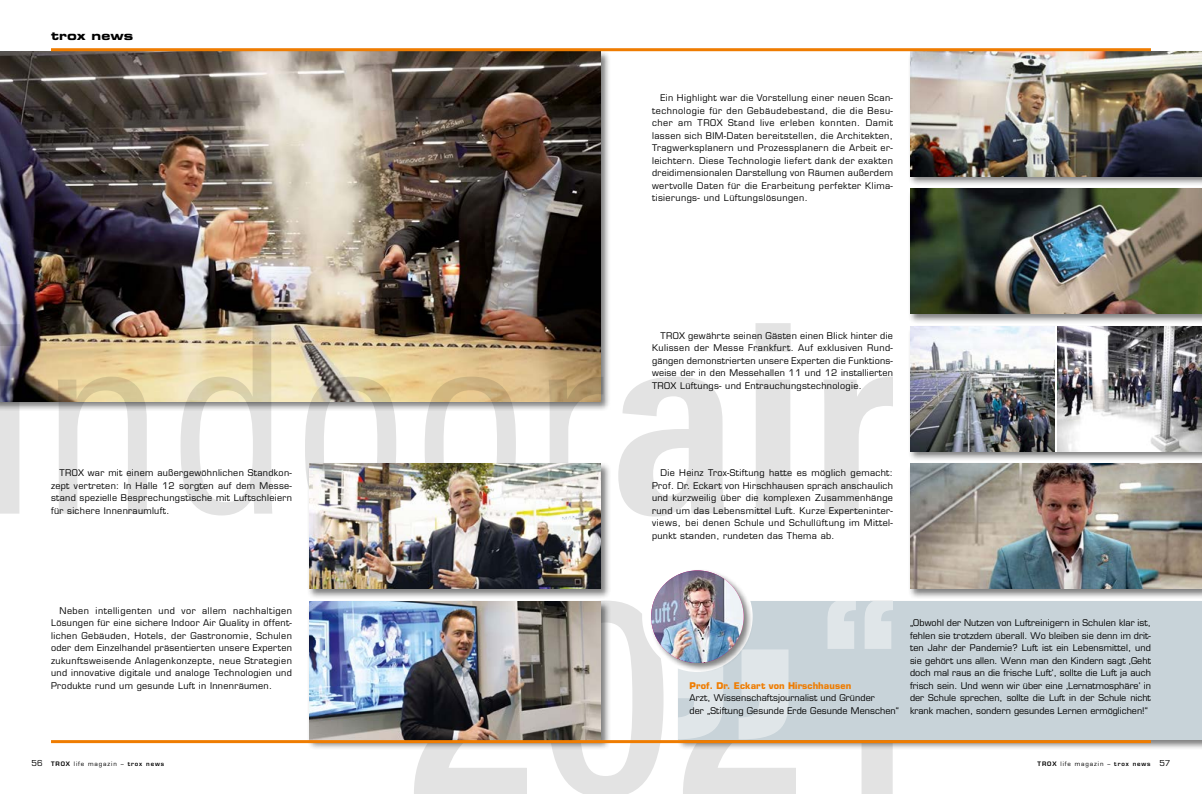
<style>
.page{position:relative;width:1202px;height:794px;background:#fff}
.page>*{position:absolute;margin:0;border:0;box-sizing:border-box;transform-origin:0 0}
.t1{font:12px "Eurostile LT Std Bold Ex 2";color:#000}
.t2{font:9px/12.5px "Eurostile LT Std";letter-spacing:.035em;color:#000;text-align:justify}
.t3{font:9px/12.5px "Eurostile LT Std";letter-spacing:.01em;color:#000}
.t4{font:700 9px "Eurostile LT Std";letter-spacing:.01em;color:#ef7c00}
.t5{font:600 6px "Eurostile LT Std";letter-spacing:.15em;color:#000}
.s1{font-weight:400;font-size:8px}
.s2{font-weight:400}
</style>
<div class="page">
<svg style="left:414px;top:601px;width:479px;height:193px;fill:#e3e3e3"></svg>
<div style="left:676px;top:599px;width:526px;height:151px;background:#000;opacity:.5"></div>
<div style="left:678px;top:601px;width:524px;height:139px;background:#c8d3d9"></div>
<svg style="left:827px;top:601px;width:66px;height:48px"></svg>
<svg style="left:678px;top:649px;width:111px;height:90px"></svg>
<img style="left:0;top:51px;width:601px;height:270px">
<div style="left:908px;top:462px;width:294px;height:137px;background:#000;opacity:.5"></div>
<img style="left:910px;top:464px;width:292px;height:125px">
<div style="left:307px;top:599px;width:304px;height:151px;background:#000;opacity:.5"></div>
<img style="left:309px;top:601px;width:292px;height:139px">
<div style="left:908px;top:49px;width:294px;height:137px;background:#000;opacity:.5"></div>
<img style="left:910px;top:51px;width:292px;height:125px">
<div style="left:908px;top:187px;width:294px;height:137px;background:#000;opacity:.5"></div>
<img style="left:910px;top:189px;width:292px;height:125px">
<svg style="left:0;top:321px;width:893px;height:195px"></svg>
<div style="left:307px;top:462px;width:304px;height:137px;background:#000;opacity:.5"></div>
<img style="left:309px;top:464px;width:292px;height:125px">
<div style="left:908px;top:324px;width:294px;height:137px;background:#000;opacity:.5"></div>
<div style="left:1039px;top:326px;width:55px;height:125px;background:linear-gradient(to bottom,#fff,#fff)"></div>
<img style="left:910px;top:326px;width:144px;height:125px">
<img style="left:1057px;top:326px;width:145px;height:125px">
<div style="left:642px;top:561px;width:111px;height:111px;background:#fff;border-radius:50%"></div>
<div style="left:649px;top:568px;width:104px;height:104px;background:#000;opacity:.5"></div>
<img style="left:651px;top:570px;width:93px;height:93px;border-radius:46px">
<hr style="left:51px;top:48px;width:1100px;height:3px;background:#ef7c00">
<hr style="left:51px;top:740px;width:1100px;height:3px;background:#ef7c00">
<h1 class="t1" style="left:51px;top:27px;width:84px">trox news</h1>
<p class="t2" style="left:51px;top:467px;width:242px;text-indent:9px">TROX war mit einem außergewöhnlichen Standkon&shy;zept vertreten: In Halle 12 sorgten auf dem Messe&shy;stand spezielle Besprechungstische mit Luftschleiern für sichere Innenraumluft.</p>
<p class="t2" style="left:51px;top:604px;width:242px;text-indent:9px">Neben intelligenten und vor allem nachhaltigen Lösungen für eine sichere Indoor Air Quality in öffent&shy;lichen Gebäuden, Hotels, der Gastronomie, Schulen oder dem Einzelhandel präsentierten unsere Experten zukunftsweisende Anlagenkonzepte, neue Strategien und innovative digitale und analoge Technologien und Produkte rund um gesunde Luft in Innenräumen.</p>
<p class="t2" style="left:652px;top:92px;width:242px;text-indent:9px">Ein Highlight war die Vorstellung einer neuen Scan&shy;technologie für den Gebäudebestand, die die Besu&shy;cher am TROX Stand live erleben konnten. Damit lassen sich BIM-Daten bereitstellen, die Architekten, Tragwerksplanern und Prozessplanern die Arbeit er&shy;leichtern. Diese Technologie liefert dank der exakten dreidimensionalen Darstellung von Räumen außerdem wertvolle Daten für die Erarbeitung perfekter Klima&shy;tisierungs- und Lüftungslösungen.</p>
<p class="t2" style="left:652px;top:329px;width:242px;text-indent:9px">TROX gewährte seinen Gästen einen Blick hinter die Kulissen der Messe Frankfurt. Auf exklusiven Rund&shy;gängen demonstrierten unsere Experten die Funktions&shy;weise der in den Messehallen 11 und 12 installierten TROX Lüftungs- und Entrauchungstechnologie.</p>
<p class="t2" style="left:652px;top:467px;width:242px;text-indent:9px">Die Heinz Trox-Stiftung hatte es möglich gemacht:<br>Prof. Dr. Eckart von Hirschhausen sprach anschaulich und kurzweilig über die komplexen Zusammenhänge rund um das Lebensmittel Luft. Kurze Experteninter&shy;views, bei denen Schule und Schullüftung im Mittel&shy;punkt standen, rundeten das Thema ab.</p>
<p class="t4" style="left:689px;top:680px;width:163px">Prof. Dr. Eckart von Hirschhausen</p>
<p class="t3" style="left:689px;top:692px;width:211px">Arzt, Wissenschaftsjournalist und Gründer<br>der „Stiftung Gesunde Erde Gesunde Menschen“</p>
<p class="t2" style="left:910px;top:617px;width:242px">„Obwohl der Nutzen von Luftreinigern in Schulen klar ist, fehlen sie trotzdem überall. Wo bleiben sie denn im drit&shy;ten Jahr der Pandemie? Luft ist ein Lebensmittel, und sie gehört uns allen. Wenn man den Kindern sagt ‚Geht doch mal raus an die frische Luft‘, sollte die Luft ja auch frisch sein. Und wenn wir über eine ‚Lernatmosphäre‘ in der Schule sprechen, sollte die Luft in der Schule nicht krank machen, sondern gesundes Lernen ermöglichen!“</p>
<p class="t5" style="left:31px;top:760px;width:134px"><span class="s1">56</span> TROX <span class="s2">life magazin –</span> trox news</p>
<p class="t5" style="left:1038px;top:760px;width:134px">TROX <span class="s2">life magazin –</span> trox news <span class="s1">57</span></p>
</div>
